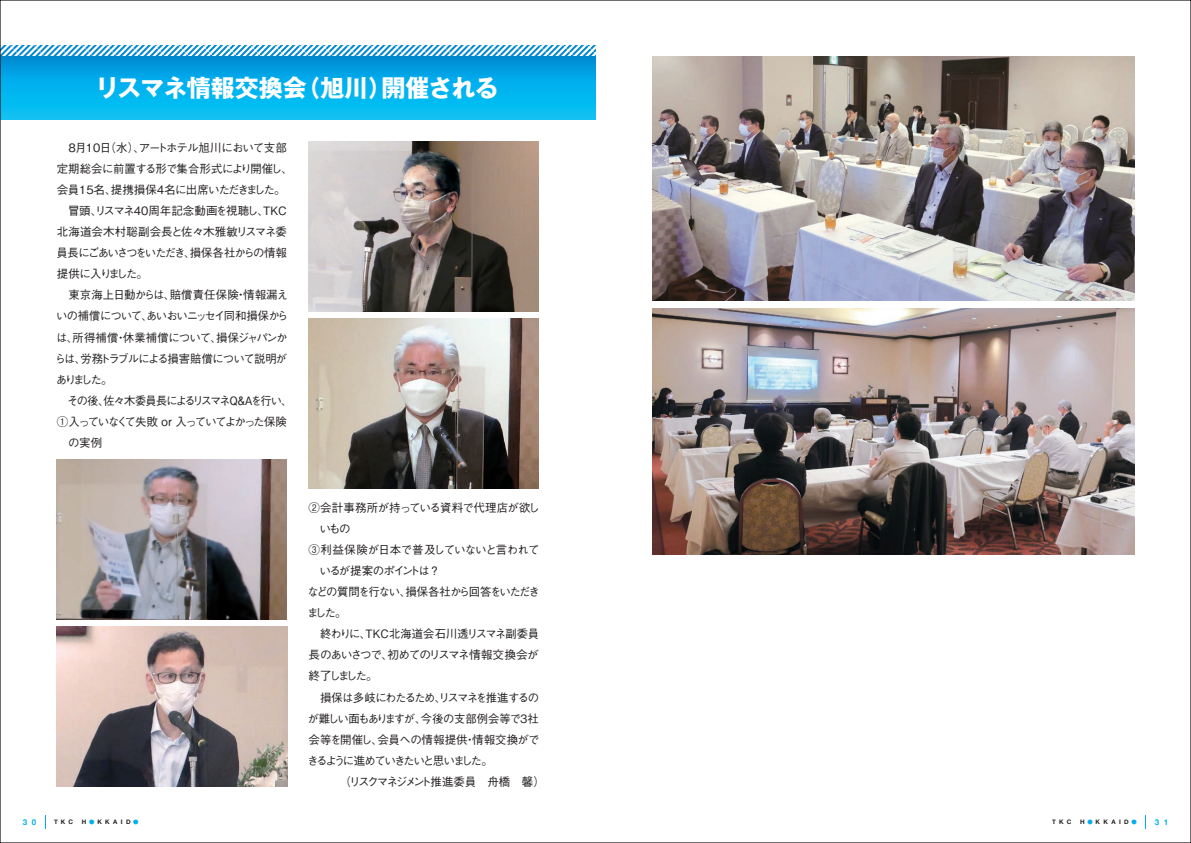
<style>
.page{position:relative;width:1191px;height:843px;background:#fff}
.page>*{position:absolute;margin:0;border:0;box-sizing:border-box;transform-origin:0 0}
.t1{font:700 24px "Gothic MB101 Pr 6";letter-spacing:-.03em;color:#fff}
.t2{font:500 11.5px/21.1px "Gothic BBB Pr 6";letter-spacing:-.08em;color:#231f20;text-align:justify}
.t3{font:500 11.5px/21.1px "Gothic BBB Pr 6";letter-spacing:-.055em;color:#231f20}
.t4{font:500 11.5px "Gothic BBB Pr 6";letter-spacing:-.12em;color:#231f20}
.t5{font:500 11.5px "Gothic BBB Pr 6";letter-spacing:-.145em;color:#231f20}
.t6{font:500 11.5px "Gothic BBB Pr 6";letter-spacing:.01em;color:#231f20}
.t7{font:500 11.5px "Gothic BBB Pr 6";letter-spacing:-.125em;color:#231f20}
.t8{font:500 11.5px "Gothic BBB Pr 6";letter-spacing:-.025em;color:#231f20}
.t9{font:500 11.5px "Gothic BBB Pr 6";letter-spacing:-.03em;color:#231f20}
.t10{font:500 11.5px "Gothic BBB Pr 6";letter-spacing:-.045em;color:#231f20}
.t11{font:500 11.5px "Gothic BBB Pr 6";letter-spacing:-.15em;color:#231f20}
.t12{font:500 11.5px "Gothic BBB Pr 6";letter-spacing:-.16em;color:#231f20}
.t13{font:500 11.5px "Gothic BBB Pr 6";letter-spacing:-.135em;color:#231f20}
.t14{font:700 8px "Helvetica Neue";color:#00aeef}
.t15{font:700 6.2px "Helvetica Neue";letter-spacing:.55em;color:#231f20}
.s1{font-family:"Koz Go Pr 6 N";font-weight:400;font-size:5.4px;color:#00aeef}
</style>
<div class="page">
<img style="left:652px;top:308px;width:482px;height:246px">
<img style="left:309px;top:141px;width:230px;height:170px">
<img style="left:652px;top:57px;width:482px;height:244px">
<img style="left:57px;top:459px;width:230px;height:160px">
<img style="left:308px;top:318px;width:231px;height:170px">
<img style="left:57px;top:626px;width:230px;height:159px">
<div style="left:0;top:57px;width:595px;height:62px;background:linear-gradient(to bottom,#0093db,#09c7f8)"></div>
<svg style="left:2px;top:46px;width:593px;height:11px"></svg>
<svg style="left:45px;top:815px;width:1px;height:13px"></svg>
<svg style="left:1145px;top:815px;width:1px;height:13px"></svg>
<h1 class="t1" style="left:96px;top:68px;width:405px">リスマネ情報交換会（旭川）開催される</h1>
<p class="t3" style="left:56px;top:136px;width:238px">　８月10日（水）、アートホテル旭川において支部定期総会に前置する形で集合形式により開催し、会員15名、提携損保４名に出席いただきました。　冒頭、リスマネ40周年記念動画を視聴し、TKC北海道会木村聡副会長と佐々木雅敏リスマネ委員長にごあいさつをいただき、損保各社からの情報提供に入りました。</p>
<p class="t2" style="left:55px;top:283px;width:235px;text-indent:13px">東京海上日動からは、賠償責任保険・情報漏えいの補償について、あいおいニッセイ同和損保からは、所得補償・休業補償について、損保ジャパンからは、労務トラブルによる損害賠償について説明がありました。</p>
<p class="t5" style="left:67px;top:391px;width:227px">その後、佐々木委員長によるリスマネＱ＆Ａを行い、</p>
<p class="t4" style="left:57px;top:412px;width:232px">①入っていなくて失敗 or 入っていてよかった保険</p>
<p class="t2" style="left:68px;top:431px;width:36px">の実例</p>
<p class="t9" style="left:309px;top:497px;width:233px">②会計事務所が持っている資料で代理店が欲し</p>
<p class="t2" style="left:319px;top:517px;width:33px">いもの</p>
<p class="t10" style="left:309px;top:540px;width:232px">③利益保険が日本で普及していないと言われて</p>
<p class="t13" style="left:319px;top:561px;width:123px">いるが提案のポイントは？</p>
<p class="t4" style="left:308px;top:582px;width:234px">などの質問を行ない、損保各社から回答をいただき</p>
<p class="t2" style="left:307px;top:601px;width:41px">ました。</p>
<p class="t6" style="left:320px;top:624px;width:220px">終わりに、TKC北海道会石川透リスマネ副委員</p>
<p class="t2" style="left:309px;top:643px;width:232px">長のあいさつで、初めてのリスマネ情報交換会が</p>
<p class="t2" style="left:309px;top:664px;width:71px">終了しました。</p>
<p class="t7" style="left:320px;top:687px;width:220px">損保は多岐にわたるため、リスマネを推進するの</p>
<p class="t2" style="left:308px;top:706px;width:233px">が難しい面もありますが、今後の支部例会等で３社</p>
<p class="t8" style="left:309px;top:730px;width:232px">会等を開催し、会員への情報提供・情報交換がで</p>
<p class="t12" style="left:307px;top:751px;width:187px">きるように進めていきたいと思いました。</p>
<p class="t11" style="left:340px;top:772px;width:207px">（リスクマネジメント推進委員　舟橋　馨）</p>
<p class="t14" style="left:23px;top:815px;width:15px">3 0</p>
<p class="t15" style="left:54px;top:817px;width:21px">TKC</p>
<p class="t15" style="left:82px;top:817px;width:58px">H<span class="s1">●</span>KKAID<span class="s1">●</span></p>
<p class="t15" style="left:1052px;top:817px;width:21px">TKC</p>
<p class="t15" style="left:1080px;top:817px;width:58px">H<span class="s1">●</span>KKAID<span class="s1">●</span></p>
<p class="t14" style="left:1155px;top:815px;width:15px">3 1</p>
</div>
